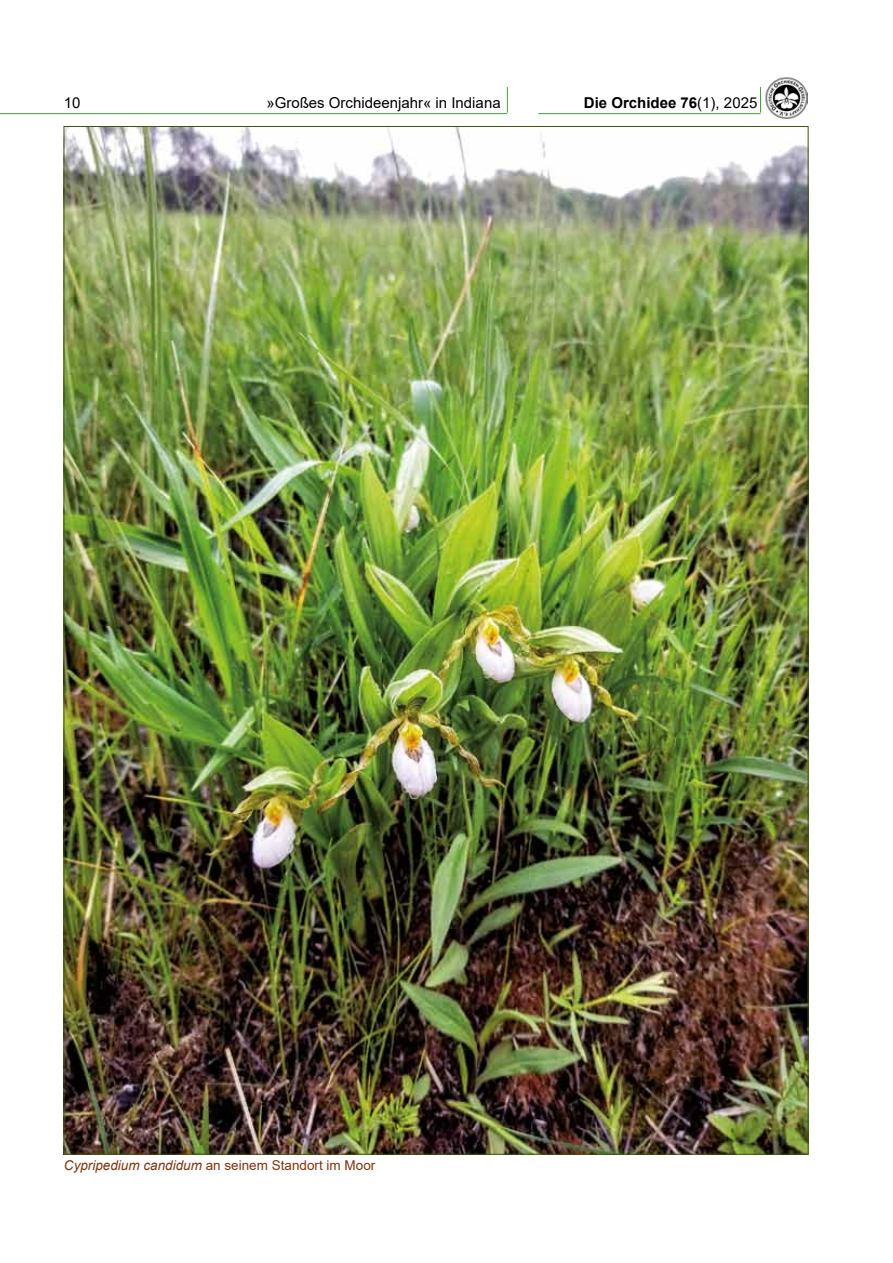
<style>
.page{position:relative;width:893px;height:1263px;background:#fff}
.page>*{position:absolute;margin:0;border:0;box-sizing:border-box;transform-origin:0 0}
.t1{font:15px "Arial";color:#000}
.t2{font:700 15px "Arial";color:#000}
.t3{font:13.5px "Arial";color:#85320c}
.s1{font-weight:400}
.s2{font-style:italic}
</style>
<div class="page">
<img style="left:765px;top:77px;width:43px;height:42px">
<hr style="left:0;top:113px;width:507px;height:1px;background:#3fa535">
<svg style="left:507px;top:87px;width:1px;height:26px"></svg>
<hr style="left:538px;top:113px;width:223px;height:1px;background:#3fa535">
<svg style="left:760px;top:87px;width:1px;height:26px"></svg>
<img style="left:66px;top:128px;width:740px;height:1024px">
<p class="t1" style="left:64px;top:92px;width:18px">10</p>
<p class="t1" style="left:266px;top:93px;width:236px">»Großes Orchideenjahr« in Indiana</p>
<p class="t2" style="left:584px;top:92px;width:175px">Die Orchidee 76<span class="s1">(1), 2025</span></p>
<p class="t3" style="left:64px;top:1156px;width:313px"><span class="s2">Cypripedium candidum</span> an seinem Standort im Moor</p>
</div>
